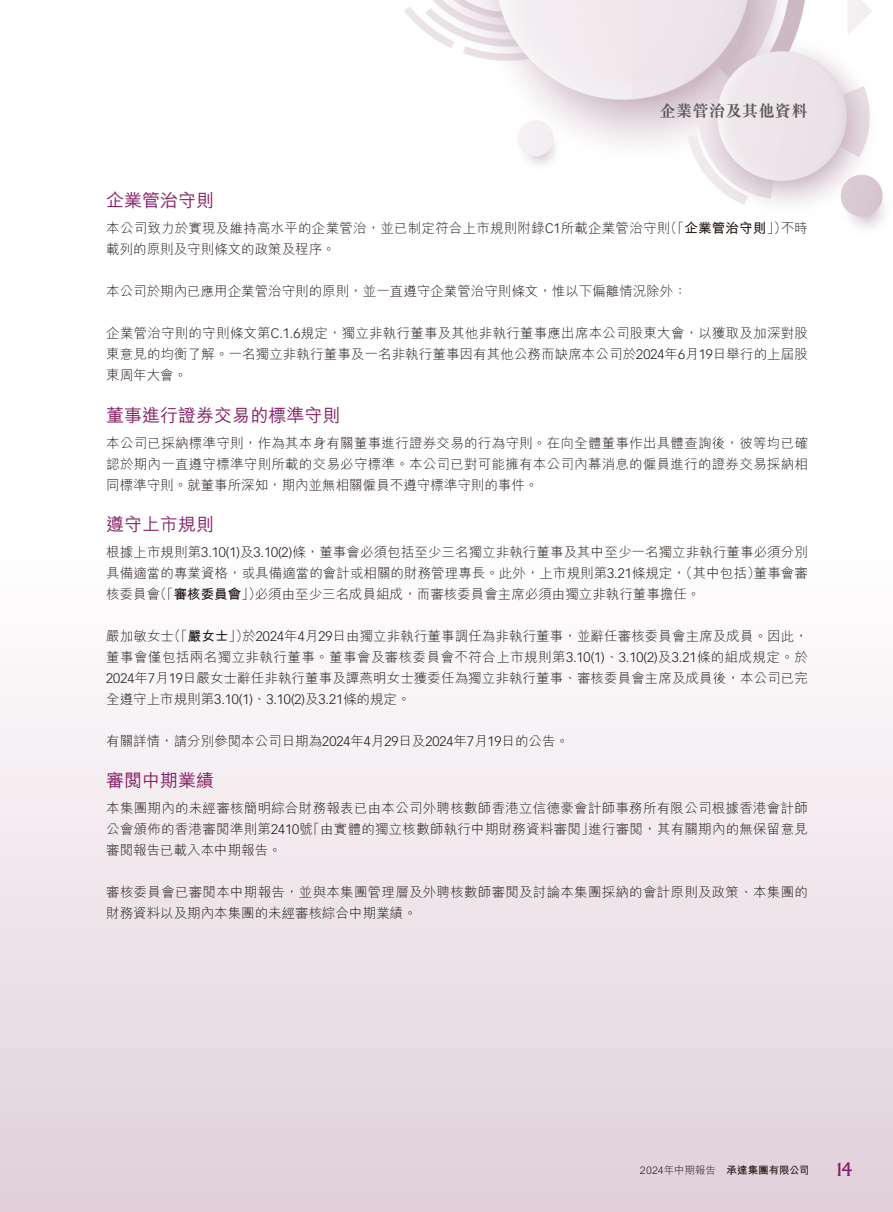
<style>
.page{position:relative;width:893px;height:1212px;background:#fff}
.page>*{position:absolute;margin:0;border:0;box-sizing:border-box;transform-origin:0 0}
.t1{font:18px "M Hei HK Medium E Ten B5 H";color:#861f66}
.t2{font:18px "Albertus MT Std";color:#861f66}
.t3{font:16.5px "M Sung HK Bold E Ten B5 H";color:#595857}
.t4{font:13.5px/21px "M Hei HK Light E Ten B5 H";letter-spacing:.005em;color:#231916;text-align:justify}
.t5{font:300 13.5px "Vectora LT Std";color:#231916}
.t6{font:10.5px "M Hei HK Light E Ten B5 H";letter-spacing:.005em;color:#231916}
.s1{font-family:"Vectora LT Std";font-weight:300}
.s2{font-family:"M Hei HK Bold E Ten B5 H"}
.s3{font-family:"M Hei HK Light E Ten B5 H";font-weight:400}
</style>
<div class="page">
<div style="left:0;top:0;width:893px;height:1212px;background:linear-gradient(to bottom,#fff,#e6d9e1)"></div>
<img style="left:359px;top:0;width:534px;height:237px">
<p class="t3" style="left:659px;top:104px;width:150px">企業管治及其他資料</p>
<h1 class="t1" style="left:106px;top:194px;width:110px">企業管治守則</h1>
<p class="t4" style="left:106px;top:219px;width:703px">本公司致力於實現及維持高水平的企業管治，並已制定符合上市規則附錄<span class="s1">C1</span>所載企業管治守則（「<span class="s2">企業管治守則</span>」）不時載列的原則及守則條文的政策及程序。</p>
<p class="t4" style="left:106px;top:282px;width:582px">本公司於期內已應用企業管治守則的原則，並一直遵守企業管治守則條文，惟以下偏離情況除外：</p>
<p class="t4" style="left:106px;top:324px;width:703px">企業管治守則的守則條文第<span class="s1">C.1.6</span>規定，獨立非執行董事及其他非執行董事應出席本公司股東大會，以獲取及加深對股東意見的均衡了解。一名獨立非執行董事及一名非執行董事因有其他公務而缺席本公司於<span class="s1">2024</span>年<span class="s1">6</span>月<span class="s1">19</span>日舉行的上屆股東周年大會。</p>
<h1 class="t1" style="left:106px;top:408px;width:236px">董事進行證券交易的標準守則</h1>
<p class="t4" style="left:106px;top:434px;width:703px">本公司已採納標準守則，作為其本身有關董事進行證券交易的行為守則。在向全體董事作出具體查詢後，彼等均已確認於期內一直遵守標準守則所載的交易必守標準。本公司已對可能擁有本公司內幕消息的僱員進行的證券交易採納相同標準守則。就董事所深知，期內並無相關僱員不遵守標準守則的事件。</p>
<h1 class="t1" style="left:106px;top:517px;width:110px">遵守上市規則</h1>
<p class="t4" style="left:106px;top:543px;width:703px">根據上市規則第<span class="s1">3.10(1)</span>及<span class="s1">3.10(2)</span>條，董事會必須包括至少三名獨立非執行董事及其中至少一名獨立非執行董事必須分別具備適當的專業資格，或具備適當的會計或相關的財務管理專長。此外，上市規則第<span class="s1">3.21</span>條規定，（其中包括）董事會審核委員會（「<span class="s2">審核委員會</span>」）必須由至少三名成員組成，而審核委員會主席必須由獨立非執行董事擔任。</p>
<p class="t4" style="left:106px;top:627px;width:703px">嚴加敏女士（「<span class="s2">嚴女士</span>」）於<span class="s1">2024</span>年<span class="s1">4</span>月<span class="s1">29</span>日由獨立非執行董事調任為非執行董事，並辭任審核委員會主席及成員。因此，董事會僅包括兩名獨立非執行董事。董事會及審核委員會不符合上市規則第<span class="s1">3.10(1)</span>、<span class="s1">3.10(2)</span>及<span class="s1">3.21</span>條的組成規定。於<span class="s1">2024</span>年<span class="s1">7</span>月<span class="s1">19</span>日嚴女士辭任非執行董事及譚燕明女士獲委任為獨立非執行董事、審核委員會主席及成員後，本公司已完</p>
<p class="t5" style="left:106px;top:693px;width:306px"><span class="s3">全遵守上市規則第</span>3.10(1)<span class="s3">、</span>3.10(2)<span class="s3">及</span>3.21<span class="s3">條的規定。</span></p>
<p class="t4" style="left:106px;top:732px;width:464px">有關詳情，請分別參閱本公司日期為<span class="s1">2024</span>年<span class="s1">4</span>月<span class="s1">29</span>日及<span class="s1">2024</span>年<span class="s1">7</span>月<span class="s1">19</span>日的公告。</p>
<h1 class="t1" style="left:106px;top:774px;width:110px">審閱中期業績</h1>
<p class="t4" style="left:106px;top:799px;width:703px">本集團期內的未經審核簡明綜合財務報表已由本公司外聘核數師香港立信德豪會計師事務所有限公司根據香港會計師公會頒佈的香港審閱準則第<span class="s1">2410</span>號「由實體的獨立核數師執行中期財務資料審閱」進行審閱，其有關期內的無保留意見審閱報告已載入本中期報告。</p>
<p class="t4" style="left:106px;top:883px;width:703px">審核委員會已審閱本中期報告，並與本集團管理層及外聘核數師審閱及討論本集團採納的會計原則及政策、本集團的財務資料以及期內本集團的未經審核綜合中期業績。</p>
<p class="t6" style="left:640px;top:1166px;width:171px">2024年中期報告 <span class="s2">承達集團有限公司</span></p>
<h1 class="t2" style="left:837px;top:1161px;width:16px">14</h1>
</div>
